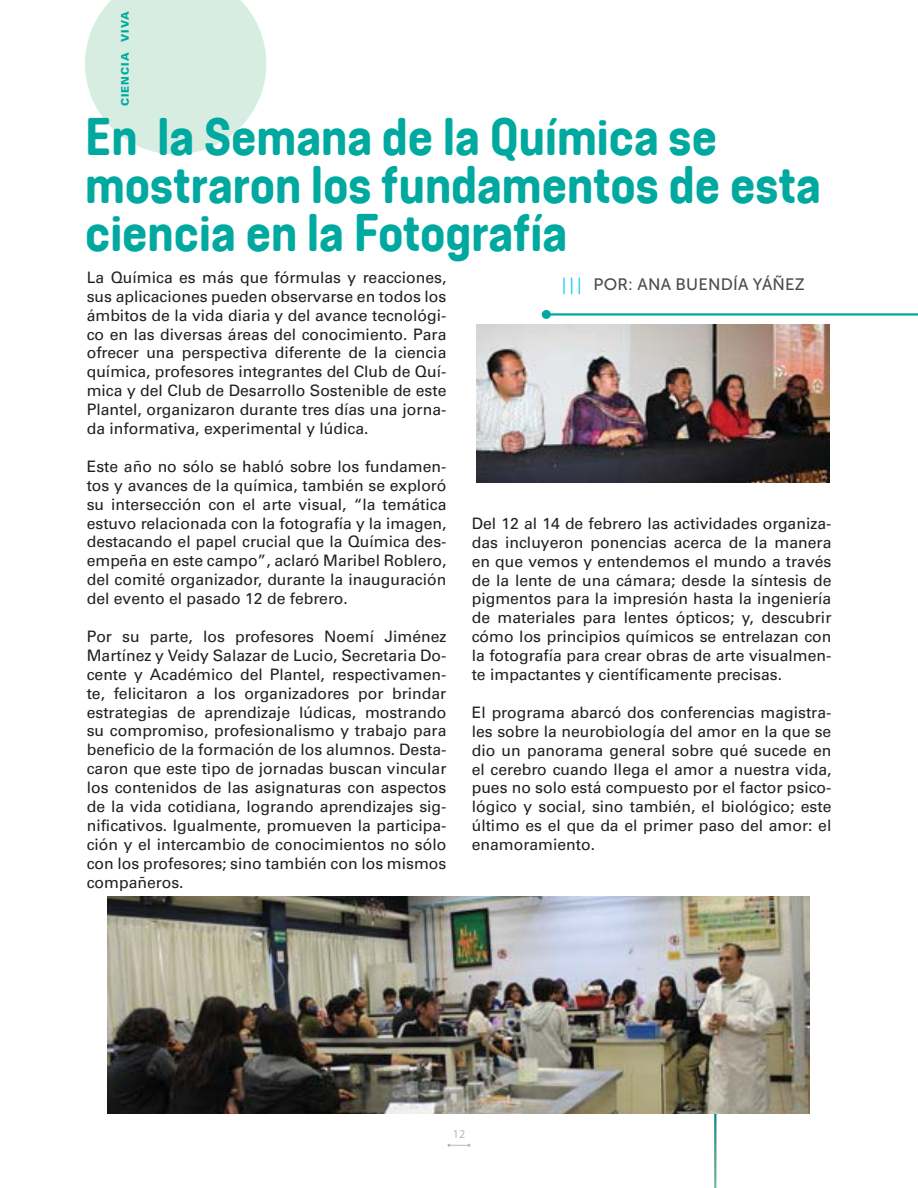
<style>
.page{position:relative;width:918px;height:1188px;background:#fff}
.page>*{position:absolute;margin:0;border:0;box-sizing:border-box;transform-origin:0 0}
.t1{font:49.5px/48px "Colatera Soft";color:#00a99f}
.t2{font:16.5px "Museo Sans 500";letter-spacing:.01em;color:#4a4b4d}
.t3{font:15.75px/18.9px "Univers LT 55 Rm";color:#231f20;text-align:justify}
.t4{font:12px "Myriad Pro";color:#b6b8ba}
.t5{font:10.5px "Univers LT 75 Blk";letter-spacing:.1em;color:#00a99f}
.s1{font-family:"Myriad Pro";color:#02c3f3}
</style>
<div class="page">
<svg style="left:85px;top:0;width:181px;height:154px"></svg>
<svg style="left:448px;top:1144px;width:22px;height:3px"></svg>
<hr style="left:546px;top:313px;width:372px;height:3px;background:#00a99f">
<div style="left:542px;top:310px;width:9px;height:9px;background:#00a99f;border-radius:50%"></div>
<img style="left:107px;top:896px;width:702px;height:218px">
<img style="left:477px;top:324px;width:352px;height:159px">
<p class="t5" style="left:118px;top:106px;width:97px;rotate:-90deg">CIENCIA VIVA</p>
<h1 class="t1" style="left:85px;top:112px;width:737px">En la Semana de la Química se mostraron los fundamentos de esta ciencia en la Fotografía</h1>
<p class="t3" style="left:87px;top:268px;width:361px">La Química es más que fórmulas y reacciones, sus aplicaciones pueden observarse en todos los ámbitos de la vida diaria y del avance tecnológi&shy;co en las diversas áreas del conocimiento. Para ofrecer una perspectiva diferente de la ciencia química, profesores integrantes del Club de Quí&shy;mica y del Club de Desarrollo Sostenible de este Plantel, organizaron durante tres días una jorna&shy;da informativa, experimental y lúdica.</p>
<p class="t3" style="left:87px;top:457px;width:361px">Este año no sólo se habló sobre los fundamen&shy;tos y avances de la química, también se exploró su intersección con el arte visual, “la temática estuvo relacionada con la fotografía y la imagen, destacando el papel crucial que la Química des&shy;empeña en este campo”, aclaró Maribel Roblero, del comité organizador, durante la inauguración del evento el pasado 12 de febrero.</p>
<p class="t3" style="left:87px;top:627px;width:361px">Por su parte, los profesores Noemí Jiménez Martínez y Veidy Salazar de Lucio, Secretaria Do&shy;cente y Académico del Plantel, respectivamen&shy;te, felicitaron a los organizadores por brindar estrategias de aprendizaje lúdicas, mostrando su compromiso, profesionalismo y trabajo para beneficio de la formación de los alumnos. Desta&shy;caron que este tipo de jornadas buscan vincular los contenidos de las asignaturas con aspectos de la vida cotidiana, logrando aprendizajes sig&shy;nificativos. Igualmente, promueven la participa&shy;ción y el intercambio de conocimientos no sólo con los profesores; sino también con los mismos compañeros.</p>
<p class="t2" style="left:562px;top:275px;width:244px"><span class="s1">| | |</span> POR: ANA BUENDÍA YÁÑEZ</p>
<p class="t3" style="left:472px;top:514px;width:361px">Del 12 al 14 de febrero las actividades organiza&shy;das incluyeron ponencias acerca de la manera en que vemos y entendemos el mundo a través de la lente de una cámara; desde la síntesis de pigmentos para la impresión hasta la ingeniería de materiales para lentes ópticos; y, descubrir cómo los principios químicos se entrelazan con la fotografía para crear obras de arte visualmen&shy;te impactantes y científicamente precisas.</p>
<p class="t3" style="left:472px;top:703px;width:361px">El programa abarcó dos conferencias magistra&shy;les sobre la neurobiología del amor en la que se dio un panorama general sobre qué sucede en el cerebro cuando llega el amor a nuestra vida, pues no solo está compuesto por el factor psico&shy;lógico y social, sino también, el biológico; este último es el que da el primer paso del amor: el enamoramiento.</p>
<p class="t4" style="left:453px;top:1127px;width:14px">12</p>
</div>
